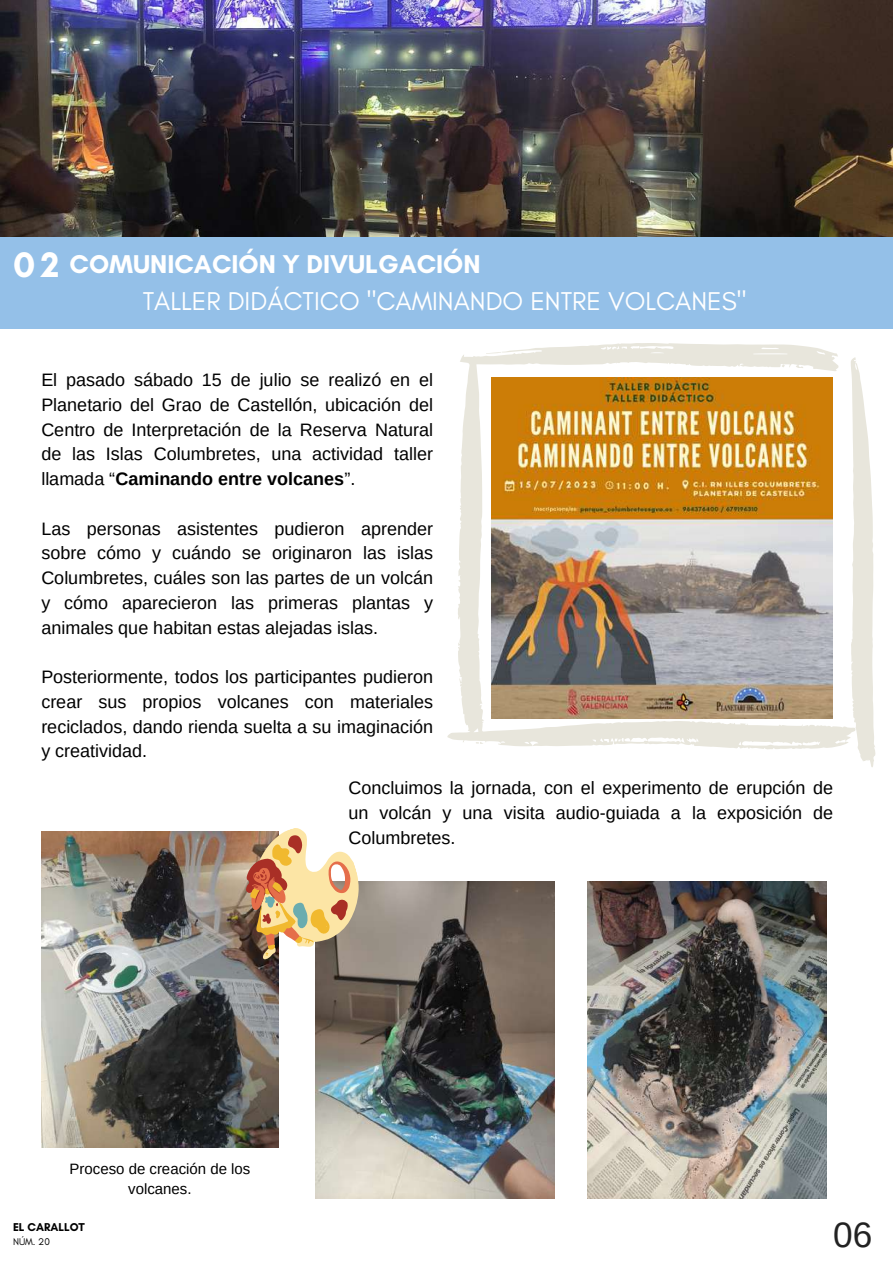
<style>
.page{position:relative;width:893px;height:1264px;background:#fff}
.page>*{position:absolute;margin:0;border:0;box-sizing:border-box;transform-origin:0 0}
.t1{font:35.25px "Arimo";color:#222}
.t2{font:26.25px/36.9px "Glacial Indifference";color:#fff}
.t3{font:18px/24.8px "Arimo";color:#000;text-align:justify}
.t4{font:15px/20.2px "Arimo";color:#000;text-align:center}
.t5{font:700 11.55px "Glacial Indifference";color:#000}
.t6{font:9.9px "Glacial Indifference";color:#000}
.s1{font-weight:700;font-size:36.15px}
.s2{font-weight:700}
</style>
<div class="page">
<div style="left:0;top:236px;width:892px;height:93px;background:#94c0e8"></div>
<img style="left:0;top:0;width:892px;height:236px">
<svg style="left:447px;top:343px;width:403px;height:407px"></svg>
<svg style="left:850px;top:357px;width:25px;height:410px"></svg>
<svg style="left:486px;top:352px;width:15px;height:2px"></svg>
<svg style="left:475px;top:741px;width:8px;height:3px"></svg>
<img style="left:492px;top:377px;width:340px;height:341px">
<img style="left:41px;top:831px;width:237px;height:316px">
<img style="left:316px;top:881px;width:238px;height:317px">
<img style="left:588px;top:881px;width:238px;height:317px">
<svg style="left:230px;top:828px;width:143px;height:133px"></svg>
<h2 class="t2" style="left:143px;top:245px;width:605px;text-indent:-130px"><span class="s1">02</span> <span class="s2">COMUNICACIÓN Y DIVULGACIÓN<br></span>TALLER DIDÁCTICO "CAMINANDO ENTRE VOLCANES"</h2>
<p class="t3" style="left:41px;top:367px;width:393px">El pasado sábado 15 de julio se realizó en el Planetario del Grao de Castellón, ubicación del Centro de Interpretación de la Reserva Natural de las Islas Columbretes, una actividad taller llamada “<span class="s2">Caminando entre volcanes</span>”.</p>
<p class="t3" style="left:41px;top:516px;width:393px">Las personas asistentes pudieron aprender sobre cómo y cuándo se originaron las islas Columbretes, cuáles son las partes de un volcán y cómo aparecieron las primeras plantas y animales que habitan estas alejadas islas.</p>
<p class="t3" style="left:41px;top:664px;width:393px">Posteriormente, todos los participantes pudieron crear sus propios volcanes con materiales reciclados, dando rienda suelta a su imaginación y creatividad.</p>
<p class="t3" style="left:348px;top:775px;width:486px">Concluimos la jornada, con el experimento de erupción de un volcán y una visita audio-guiada a la exposición de Columbretes.</p>
<p class="t4" style="left:69px;top:1158px;width:182px">Proceso de creación de los volcanes.</p>
<p class="t5" style="left:13px;top:1219px;width:73px">EL CARALLOT</p>
<p class="t6" style="left:13px;top:1235px;width:38px">NÚM. 20</p>
<h1 class="t1" style="left:833px;top:1214px;width:41px">06</h1>
</div>
